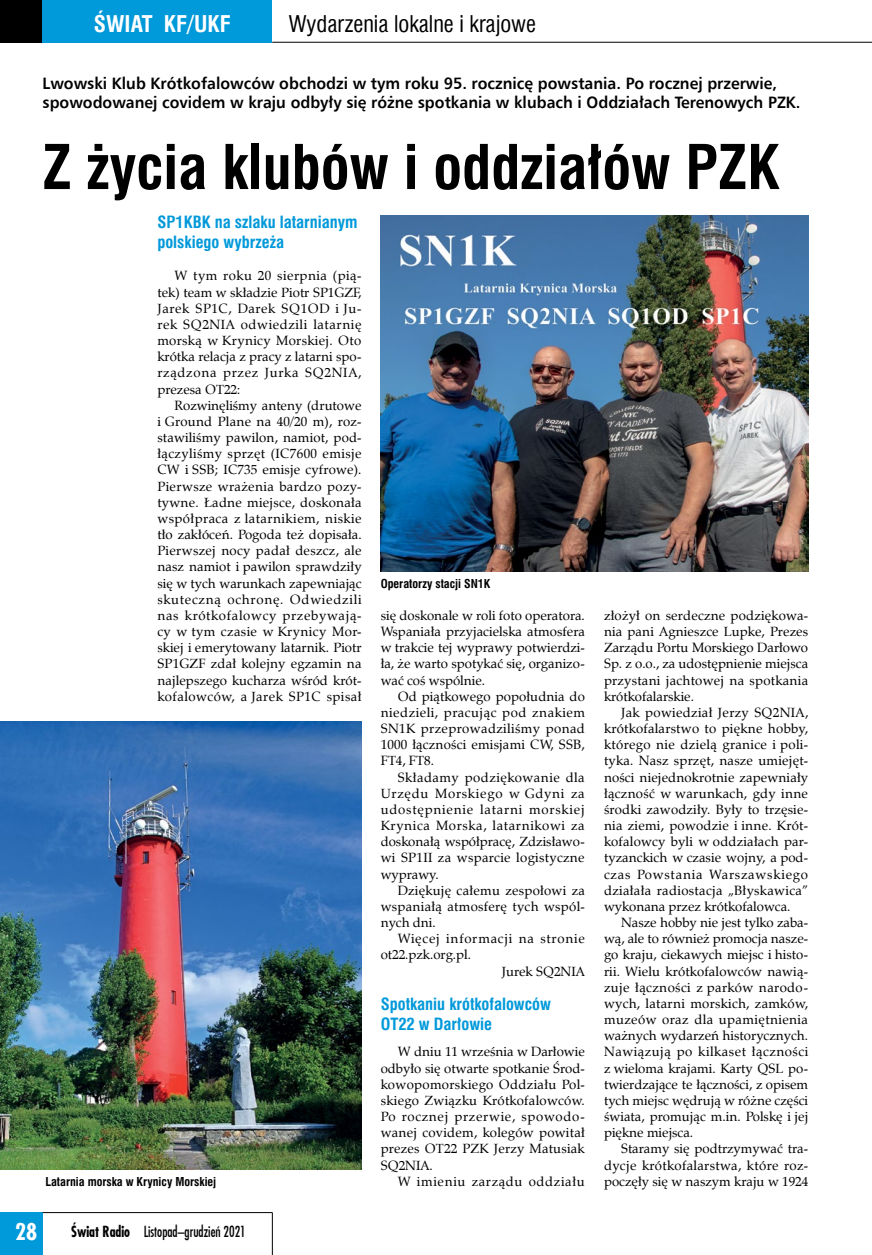
<style>
.page{position:relative;width:872px;height:1255px;background:#fff}
.page>*{position:absolute;margin:0;border:0;box-sizing:border-box;transform-origin:0 0}
.t1{font:700 60px "Swis 721 Cn EU";color:#000}
.t2{font:22.5px "Swis 721 Cn EU";color:#000}
.t3{font:700 22.5px "Swis 721 Cn EU";color:#fff}
.t4{font:700 22.5px "Fujiyama";color:#fff}
.t5{font:700 16.5px/19.8px "Humnst 777 EU";color:#000;scale:.95 1}
.t6{font:700 16.5px/19.8px "Swis 721 Cn EU";color:#0099da}
.t7{font:15px "Fujiyama";color:#000;scale:.9 1}
.t8{font:13.2px/16.2px "Zapf Calligr EU";letter-spacing:.015em;color:#000;text-align:justify}
.t9{font:13.2px "Zapf Calligr EU";letter-spacing:.055em;color:#000}
.t10{font:13.2px "Zapf Calligr EU";letter-spacing:.05em;color:#000}
.t11{font:700 12px "Swis 721 Cn EU";color:#000}
.s1{font-weight:700}
</style>
<div class="page">
<div style="left:0;top:0;width:43px;height:43px;background:#000"></div>
<div style="left:0;top:1212px;width:43px;height:42px;background:#0099da"></div>
<div style="left:43px;top:0;width:229px;height:43px;background:#0099da"></div>
<hr style="left:272px;top:42px;width:600px;height:1px;background:#000">
<hr style="left:43px;top:1212px;width:229px;height:1px;background:#000">
<hr style="left:272px;top:1212px;width:1px;height:42px;background:#000">
<img style="left:381px;top:216px;width:427px;height:355px">
<img style="left:0;top:721px;width:361px;height:448px">
<h2 class="t3" style="left:94px;top:10px;width:138px">ŚWIAT KF/UKF</h2>
<h2 class="t2" style="left:289px;top:9px;width:249px">Wydarzenia lokalne i krajowe</h2>
<p class="t5" style="left:43px;top:73px;width:799px">Lwowski Klub Krótkofalowców obchodzi w tym roku 95. rocznicę powstania. Po rocznej przerwie, spowodowanej covidem w kraju odbyły się różne spotkania w klubach i Oddziałach Terenowych PZK.</p>
<h1 class="t1" style="left:43px;top:131px;width:739px">Z życia klubów i oddziałów PZK</h1>
<p class="t6" style="left:157px;top:213px;width:202px">SP1KBK na szlaku latarnianym polskiego wybrzeża</p>
<p class="t8" style="left:157px;top:268px;width:206px;text-indent:17px">W tym roku 20 sierpnia (pią&shy;tek) team w składzie Piotr SP1GZF, Jarek SP1C, Darek SQ1OD i Ju&shy;rek SQ2NIA odwiedzili latarnię morską w Krynicy Morskiej. Oto krótka relacja z pracy z latarni spo&shy;rządzona przez Jurka SQ2NIA, prezesa OT22:</p>
<p class="t8" style="left:157px;top:397px;width:206px;text-indent:17px">Rozwinęliśmy anteny (drutowe i Ground Plane na 40/20 m), roz&shy;stawiliśmy pawilon, namiot, pod&shy;łączyliśmy sprzęt (IC7600 emisje CW i SSB; IC735 emisje cyfrowe).<br>Pierwsze wrażenia bardzo pozy&shy;tywne. Ładne miejsce, doskonała współpraca z latarnikiem, niskie tło zakłóceń. Pogoda też dopisała.<br>Pierwszej nocy padał deszcz, ale nasz namiot i pawilon sprawdziły się w tych warunkach zapewniając skuteczną ochronę. Odwiedzili nas krótkofalowcy przebywają&shy;cy w tym czasie w Krynicy Mor&shy;skiej i emerytowany latarnik. Piotr SP1GZF zdał kolejny egzamin na najlepszego kucharza wśród krót&shy;kofalowców, a Jarek SP1C spisał</p>
<p class="t11" style="left:46px;top:1173px;width:172px">Latarnia morska w Krynicy Morskiej</p>
<h2 class="t4" style="left:15px;top:1216px;width:24px">28</h2>
<p class="t7" style="left:71px;top:1221px;width:195px"><span class="s1">Świat Radio</span> Listopad–grudzień 2021</p>
<p class="t11" style="left:381px;top:576px;width:111px">Operatorzy stacji SN1K</p>
<p class="t8" style="left:381px;top:607px;width:206px">się doskonale w roli foto operatora.<br>Wspaniała przyjacielska atmosfera w trakcie tej wyprawy potwierdzi&shy;ła, że warto spotykać się, organizo&shy;wać coś wspólnie.</p>
<p class="t8" style="left:381px;top:688px;width:206px;text-indent:17px">Od piątkowego popołudnia do niedzieli, pracując pod znakiem SN1K przeprowadziliśmy ponad 1000 łączności emisjami CW, SSB, FT4, FT8.</p>
<p class="t8" style="left:381px;top:769px;width:206px;text-indent:17px">Składamy podziękowanie dla Urzędu Morskiego w Gdyni za udostępnienie latarni morskiej Krynica Morska, latarnikowi za doskonałą współpracę, Zdzisławo&shy;wi SP1II za wsparcie logistyczne wyprawy.</p>
<p class="t8" style="left:381px;top:882px;width:206px;text-indent:17px">Dziękuję całemu zespołowi za wspaniałą atmosferę tych wspól&shy;nych dni.</p>
<p class="t9" style="left:398px;top:930px;width:189px">Więcej informacji na stronie</p>
<p class="t8" style="left:381px;top:947px;width:92px">ot22.pzk.org.pl.</p>
<p class="t8" style="left:501px;top:963px;width:85px">Jurek SQ2NIA</p>
<p class="t6" style="left:381px;top:994px;width:172px">Spotkaniu krótkofalowców<br>OT22 w Darłowie</p>
<p class="t8" style="left:381px;top:1043px;width:206px;text-indent:17px">W dniu 11 września w Darłowie odbyło się otwarte spotkanie Środ&shy;kowopomorskiego Oddziału Pol&shy;skiego Związku Krótkofalowców.<br>Po rocznej przerwie, spowodo&shy;wanej covidem, kolegów powitał prezes OT22 PZK Jerzy Matusiak SQ2NIA.</p>
<p class="t10" style="left:398px;top:1172px;width:188px">W imieniu zarządu oddziału</p>
<p class="t8" style="left:604px;top:607px;width:206px">złożył on serdeczne podziękowa&shy;nia pani Agnieszce Lupke, Prezes Zarządu Portu Morskiego Darłowo Sp. z o.o., za udostępnienie miejsca przystani jachtowej na spotkania krótkofalarskie.</p>
<p class="t8" style="left:604px;top:704px;width:206px;text-indent:17px">Jak powiedział Jerzy SQ2NIA, krótkofalarstwo to piękne hobby, którego nie dzielą granice i poli&shy;tyka. Nasz sprzęt, nasze umiejęt&shy;ności niejednokrotnie zapewniały łączność w warunkach, gdy inne środki zawodziły. Były to trzęsie&shy;nia ziemi, powodzie i inne. Krót&shy;kofalowcy byli w oddziałach par&shy;tyzanckich w czasie wojny, a pod&shy;czas Powstania Warszawskiego działała radiostacja „Błyskawica” wykonana przez krótkofalowca.</p>
<p class="t8" style="left:604px;top:914px;width:206px;text-indent:17px">Nasze hobby nie jest tylko zaba&shy;wą, ale to również promocja nasze&shy;go kraju, ciekawych miejsc i histo&shy;rii. Wielu krótkofalowców nawią&shy;zuje łączności z parków narodo&shy;wych, latarni morskich, zamków, muzeów oraz dla upamiętnienia ważnych wydarzeń historycznych.<br>Nawiązują po kilkaset łączności z wieloma krajami. Karty QSL po&shy;twierdzające te łączności, z opisem tych miejsc wędrują w różne części świata, promując m.in. Polskę i jej piękne miejsca.</p>
<p class="t8" style="left:604px;top:1140px;width:206px;text-indent:17px">Staramy się podtrzymywać tra&shy;dycje krótkofalarstwa, które roz&shy;poczęły się w naszym kraju w 1924</p>
</div>
